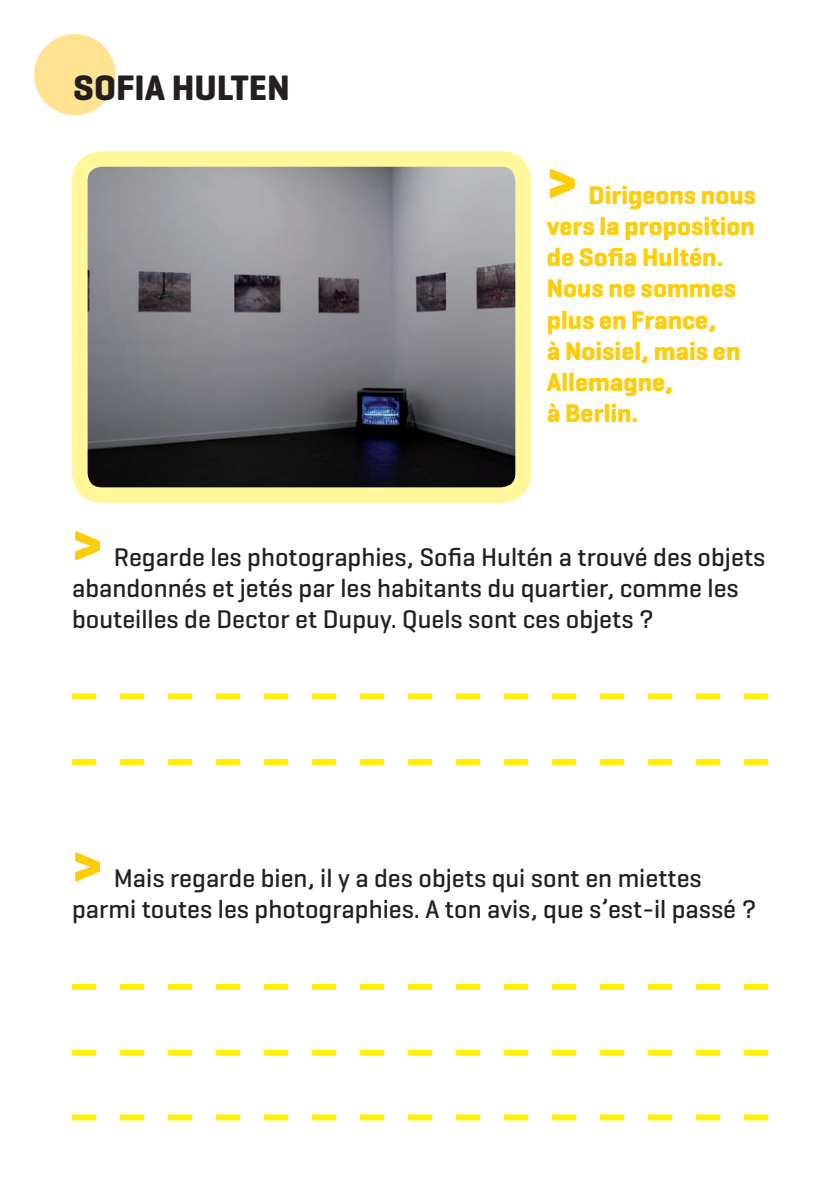
<style>
.page{position:relative;width:840px;height:1191px;background:#fff}
.page>*{position:absolute;margin:0;border:0;box-sizing:border-box;transform-origin:0 0}
.t1{font:700 60px "Geogrotesque";color:#fecd08}
.t2{font:700 36px "Geogrotesque";color:#231f20}
.t3{font:500 26px/31.2px "Geogrotesque";color:#231f20}
.t4{font:700 26px/31.2px "Geogrotesque";color:#fecd08}
</style>
<div class="page">
<div style="left:34px;top:34px;width:81px;height:81px;background:#ffe393;border-radius:50%"></div>
<img style="left:89px;top:168px;width:424px;height:318px">
<div style="left:72px;top:151px;width:458px;height:352px;border:16px solid #fff79a;border-radius:22px"></div>
<svg style="left:72px;top:693px;width:695px;height:6px"></svg>
<svg style="left:72px;top:984px;width:695px;height:6px"></svg>
<svg style="left:72px;top:759px;width:695px;height:6px"></svg>
<svg style="left:72px;top:1049px;width:695px;height:6px"></svg>
<svg style="left:72px;top:1114px;width:695px;height:6px"></svg>
<h2 class="t2" style="left:73px;top:68px;width:218px">SOFIA HULTEN</h2>
<h1 class="t1" style="left:546px;top:150px;width:32px">&gt;</h1>
<p class="t4" style="left:546px;top:179px;width:210px;text-indent:42px">Dirigeons nous vers la proposition de Sofia Hultén.<br>Nous ne sommes plus en France,<br>à Noisiel, mais en<br>Allemagne,<br>à Berlin.</p>
<h1 class="t1" style="left:72px;top:512px;width:32px">&gt;</h1>
<p class="t3" style="left:72px;top:542px;width:694px;text-indent:42px">Regarde les photographies, Sofia Hultén a trouvé des objets abandonnés et jetés par les habitants du quartier, comme les bouteilles de Dector et Dupuy. Quels sont ces objets ?</p>
<h1 class="t1" style="left:72px;top:833px;width:32px">&gt;</h1>
<p class="t3" style="left:72px;top:863px;width:685px;text-align:center">Mais regarde bien, il y a des objets qui sont en miettes<br>parmi toutes les photographies. A ton avis, que s’est-il passé ?</p>
</div>
